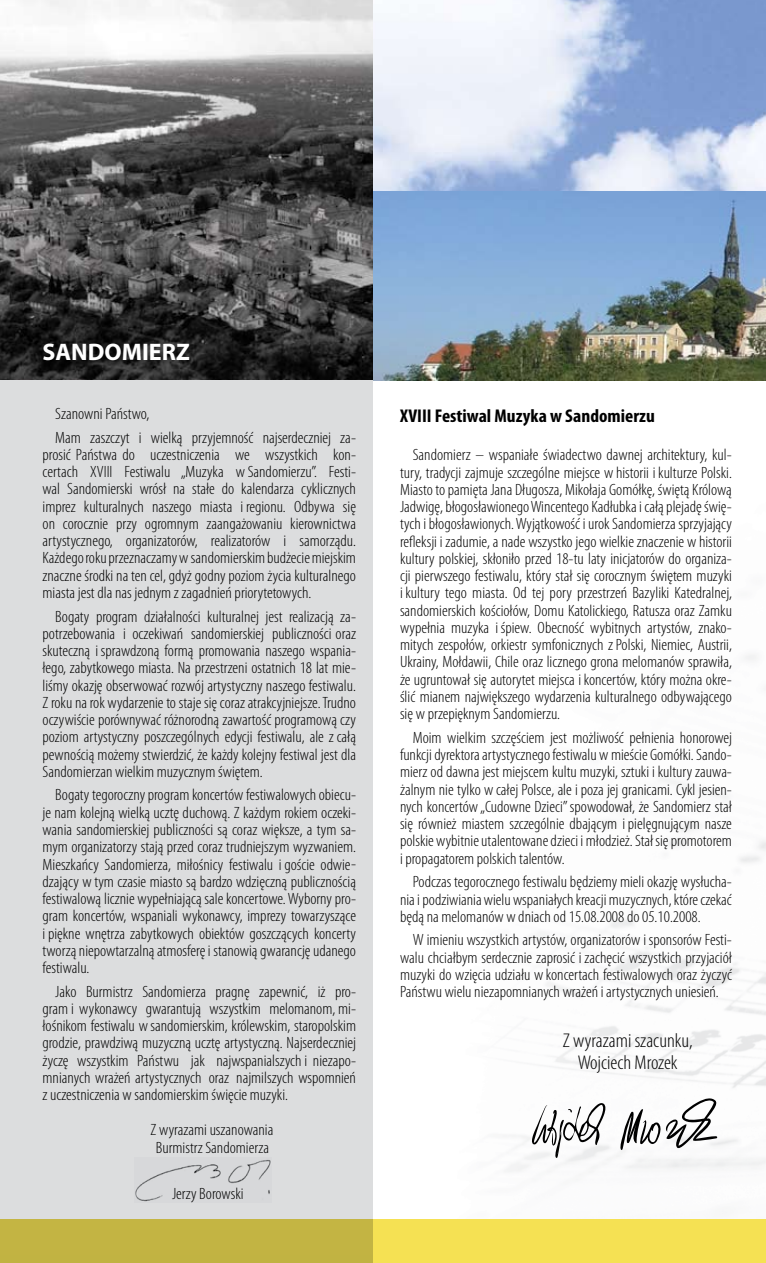
<style>
.page{position:relative;width:766px;height:1263px;background:#fff}
.page>*{position:absolute;margin:0;border:0;box-sizing:border-box;transform-origin:0 0}
.t1{font:700 24px "Myriad Pro";color:#fff}
.t2{font:300 condensed 19.95px/21.8px "Myriad Pro";color:#000;text-align:center;scale:1.05 1}
.t3{font:700 condensed 18.6px "Myriad Pro";color:#000;scale:1.05 1}
.t4{font:300 condensed 16.35px/17.2px "Myriad Pro";color:#000;text-align:justify;scale:1.05 1}
</style>
<div class="page">
<img style="left:373px;top:0;width:392px;height:191px">
<svg style="left:0;top:1219px;width:765px;height:44px;background:#dccb4b"></svg>
<hr style="left:765px;top:1219px;width:1px;height:44px;background:#f5e153">
<hr style="left:765px;top:196px;width:1px;height:185px;background:#f5e153">
<img style="left:373px;top:191px;width:392px;height:190px">
<svg style="left:620px;top:1097px;width:97px;height:53px"></svg>
<svg style="left:531px;top:1102px;width:74px;height:56px"></svg>
<img style="left:0;top:0;width:373px;height:381px">
<div style="left:0;top:381px;width:373px;height:838px;background:#dcddde"></div>
<img style="left:135px;top:1159px;width:136px;height:43px">
<h1 class="t1" style="left:43px;top:336px;width:149px">SANDOMIERZ</h1>
<p class="t4" style="left:55px;top:402px;width:288px;line-height:23.7px">Szanowni Państwo,<br>Mam zaszczyt i wielką przyjemność najserdeczniej za-</p>
<p class="t4" style="left:43px;top:446px;width:300px">prosić Państwa do uczestniczenia we wszystkich kon&shy;certach XVIII Festiwalu „Muzyka w Sandomierzu”. Festi&shy;wal Sandomierski wrósł na stałe do kalendarza cyklicznych imprez kulturalnych naszego miasta i regionu. Odbywa się on corocznie przy ogromnym zaangażowaniu kierownictwa artystycznego, organizatorów, realizatorów i samorządu.<br>Każdego roku przeznaczamy w sandomierskim budżecie miejskim znaczne środki na ten cel, gdyż godny poziom życia kulturalnego miasta jest dla nas jednym z zagadnień priorytetowych.</p>
<p class="t4" style="left:43px;top:607px;width:300px;text-indent:13px">Bogaty program działalności kulturalnej jest realizacją za&shy;potrzebowania i oczekiwań sandomierskiej publiczności oraz skuteczną i sprawdzoną formą promowania naszego wspania&shy;łego, zabytkowego miasta. Na przestrzeni ostatnich 18 lat mie&shy;liśmy okazję obserwować rozwój artystyczny naszego festiwalu.<br>Z roku na rok wydarzenie to staje się coraz atrakcyjniejsze. Trudno oczywiście porównywać różnorodną zawartość programową czy poziom artystyczny poszczególnych edycji festiwalu, ale z całą pewnością możemy stwierdzić, że każdy kolejny festiwal jest dla Sandomierzan wielkim muzycznym świętem.</p>
<p class="t4" style="left:43px;top:786px;width:300px;text-indent:13px">Bogaty tegoroczny program koncertów festiwalowych obiecu&shy;je nam kolejną wielką ucztę duchową. Z każdym rokiem oczeki&shy;wania sandomierskiej publiczności są coraz większe, a tym sa&shy;mym organizatorzy stają przed coraz trudniejszym wyzwaniem.<br>Mieszkańcy Sandomierza, miłośnicy festiwalu i goście odwie&shy;dzający w tym czasie miasto są bardzo wdzięczną publicznością festiwalową licznie wypełniającą sale koncertowe. Wyborny pro&shy;gram koncertów, wspaniali wykonawcy, imprezy towarzyszące i piękne wnętrza zabytkowych obiektów goszczących koncerty tworzą niepowtarzalną atmosferę i stanowią gwarancję udanego festiwalu.</p>
<p class="t4" style="left:43px;top:982px;width:300px;text-indent:13px">Jako Burmistrz Sandomierza pragnę zapewnić, iż pro&shy;gram i wykonawcy gwarantują wszystkim melomanom, mi&shy;łośnikom festiwalu w sandomierskim, królewskim, staropolskim grodzie, prawdziwą muzyczną ucztę artystyczną. Najserdeczniej życzę wszystkim Państwu jak najwspanialszych i niezapo&shy;mnianych wrażeń artystycznych oraz najmilszych wspomnień zuczestniczenia w sandomierskim święcie muzyki.</p>
<p class="t4" style="left:151px;top:1120px;width:118px;line-height:18.3px;text-align:center">Z wyrazami uszanowania<br>Burmistrz Sandomierza</p>
<p class="t4" style="left:172px;top:1185px;width:70px">Jerzy Borowski</p>
<p class="t3" style="left:400px;top:404px;width:244px">XVIII Festiwal Muzyka w Sandomierzu</p>
<p class="t4" style="left:400px;top:446px;width:317px;text-indent:13px">Sandomierz – wspaniałe świadectwo dawnej architektury, kul&shy;tury, tradycji zajmuje szczególne miejsce w historii i kulturze Polski.<br>Miasto to pamięta Jana Długosza, Mikołaja Gomółkę, świętą Królową Jadwigę, błogosławionego Wincentego Kadłubka i całą plejadę świę&shy;tych i błogosławionych. Wyjątkowość i urok Sandomierza sprzyjający refleksji i zadumie, a nade wszystko jego wielkie znaczenie w historii kultury polskiej, skłoniło przed 18-tu laty inicjatorów do organiza&shy;cji pierwszego festiwalu, który stał się corocznym świętem muzyki i kultury tego miasta. Od tej pory przestrzeń Bazyliki Katedralnej, sandomierskich kościołów, Domu Katolickiego, Ratusza oraz Zamku wypełnia muzyka i śpiew. Obecność wybitnych artystów, znako&shy;mitych zespołów, orkiestr symfonicznych z Polski, Niemiec, Austrii, Ukrainy, Mołdawii, Chile oraz licznego grona melomanów sprawiła, że ugruntował się autorytet miejsca i koncertów, który można okre&shy;ślić mianem największego wydarzenia kulturalnego odbywającego się w przepięknym Sandomierzu.</p>
<p class="t4" style="left:400px;top:729px;width:317px;text-indent:13px">Moim wielkim szczęściem jest możliwość pełnienia honorowej funkcji dyrektora artystycznego festiwalu w mieście Gomółki. Sando&shy;mierz od dawna jest miejscem kultu muzyki, sztuki i kultury zauwa&shy;żalnym nie tylko w całej Polsce, ale i poza jej granicami. Cykl jesien&shy;nych koncertów „Cudowne Dzieci” spowodował, że Sandomierz stał się również miastem szczególnie dbającym i pielęgnującym nasze polskie wybitnie utalentowane dzieci i młodzież. Stał się promotorem i propagatorem polskich talentów.</p>
<p class="t4" style="left:400px;top:873px;width:317px;text-indent:13px">Podczas tegorocznego festiwalu będziemy mieli okazję wysłucha&shy;nia i podziwiania wielu wspaniałych kreacji muzycznych, które czekać będą na melomanów w dniach od 15.08.2008 do 05.10.2008.</p>
<p class="t4" style="left:400px;top:931px;width:317px;text-indent:13px">W imieniu wszystkich artystów, organizatorów i sponsorów Festi&shy;walu chciałbym serdecznie zaprosić i zachęcić wszystkich przyjaciół muzyki do wzięcia udziału w koncertach festiwalowych oraz życzyć Państwu wielu niezapomnianych wrażeń i artystycznych uniesień.</p>
<p class="t2" style="left:562px;top:1029px;width:125px">Z wyrazami szacunku,<br>Wojciech Mrozek</p>
</div>
